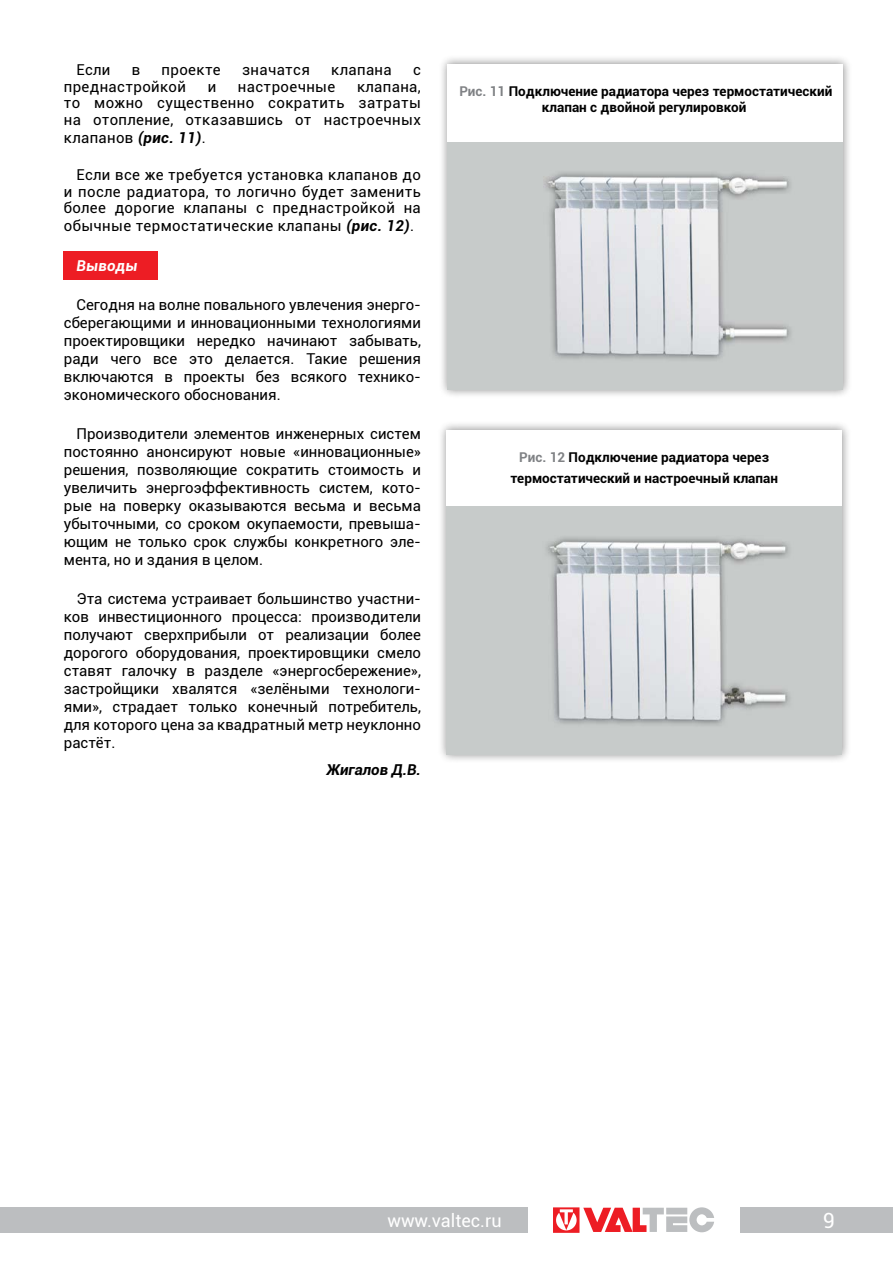
<style>
.page{position:relative;width:893px;height:1263px;background:#fff}
.page>*{position:absolute;margin:0;border:0;box-sizing:border-box;transform-origin:0 0}
.t1{font:21px "Roboto";color:#fff}
.t2{font:18px "Roboto";color:#fff}
.t3{font:15px/18px "Roboto";letter-spacing:.025em;color:#000;text-align:justify}
.t4{font:italic 700 15px "Roboto";color:#000}
.t5{font:italic 700 15px "Roboto";color:#fff}
.t6{font:700 13.5px/16.2px "Roboto";color:#000;text-align:center}
.s1{font-weight:700;font-style:italic}
.s2{color:#808285}
</style>
<div class="page">
<div style="left:740px;top:1208px;width:153px;height:25px;background:#bcbec0"></div>
<div style="left:0;top:1208px;width:528px;height:25px;background:#bcbec0"></div>
<svg style="left:553px;top:1207px;width:161px;height:26px"></svg>
<div style="left:64px;top:252px;width:94px;height:28px;background:#ed1d24"></div>
<div style="left:438px;top:55px;width:414px;height:344px;background:#000;opacity:.45"></div>
<div style="left:447px;top:64px;width:396px;height:325px;background:#fff"></div>
<img style="left:447px;top:142px;width:396px;height:247px">
<div style="left:437px;top:421px;width:414px;height:342px;background:#000;opacity:.45"></div>
<div style="left:446px;top:430px;width:396px;height:324px;background:#fff"></div>
<img style="left:446px;top:507px;width:396px;height:247px">
<p class="t3" style="left:77px;top:60px;width:35px">Если</p>
<p class="t3" style="left:132px;top:60px;width:10px">в</p>
<p class="t3" style="left:162px;top:60px;width:61px">проекте</p>
<p class="t3" style="left:242px;top:60px;width:69px">значатся</p>
<p class="t3" style="left:331px;top:60px;width:62px">клапана</p>
<p class="t3" style="left:413px;top:60px;width:9px">с</p>
<p class="t3" style="left:64px;top:77px;width:124px">преднастройкой</p>
<p class="t3" style="left:208px;top:77px;width:10px">и</p>
<p class="t3" style="left:238px;top:77px;width:99px">настроечные</p>
<p class="t3" style="left:64px;top:77px;width:359px;line-height:16.5px;text-indent:293px">клапана, то можно существенно сократить затраты на отопление, отказавшись от настроечных</p>
<p class="t3" style="left:64px;top:128px;width:144px">клапанов <span class="s1">(рис. 11)</span>.</p>
<p class="t3" style="left:64px;top:166px;width:359px;line-height:16.5px;text-indent:13px">Если все же требуется установка клапанов до и после радиатора, то логично будет заменить более дорогие клапаны с преднастройкой на</p>
<p class="t3" style="left:64px;top:216px;width:352px">обычные термостатические клапаны <span class="s1">(рис. 12)</span>.</p>
<p class="t5" style="left:77px;top:255px;width:63px">Выводы</p>
<p class="t3" style="left:64px;top:295px;width:359px;text-indent:13px">Сегодня на волне повального увлечения энерго&shy;сберегающими и инновационными технологиями проектировщики нередко начинают забывать, ради чего все это делается. Такие решения включаются в проекты без всякого технико&shy;экономического обоснования.</p>
<p class="t3" style="left:64px;top:424px;width:359px;text-indent:13px">Производители элементов инженерных систем постоянно анонсируют новые «инновационные» решения, позволяющие сократить стоимость и увеличить энергоэффективность систем, кото&shy;рые на поверку оказываются весьма и весьма убыточными, со сроком окупаемости, превыша&shy;ющим не только срок службы конкретного эле&shy;мента, но и здания в целом.</p>
<p class="t3" style="left:64px;top:589px;width:359px;text-indent:13px">Эта система устраивает большинство участни&shy;ков инвестиционного процесса: производители получают сверхприбыли от реализации более дорогого оборудования, проектировщики смело ставят галочку в разделе «энергосбережение», застройщики хвалятся «зелёными технологи&shy;ями», страдает только конечный потребитель, для которого цена за квадратный метр неуклонно растёт.</p>
<p class="t4" style="left:326px;top:759px;width:96px">Жигалов Д.В.</p>
<p class="t6" style="left:459px;top:82px;width:375px"><span class="s2">Рис. 11</span> Подключение радиатора через термостатический клапан с двойной регулировкой</p>
<p class="t6" style="left:510px;top:446px;width:269px;line-height:21px"><span class="s2">Рис. 12</span> Подключение радиатора через термостатический и настроечный клапан</p>
<p class="t2" style="left:387px;top:1208px;width:116px">www.valtec.ru</p>
<h1 class="t1" style="left:823px;top:1206px;width:13px">9</h1>
</div>
